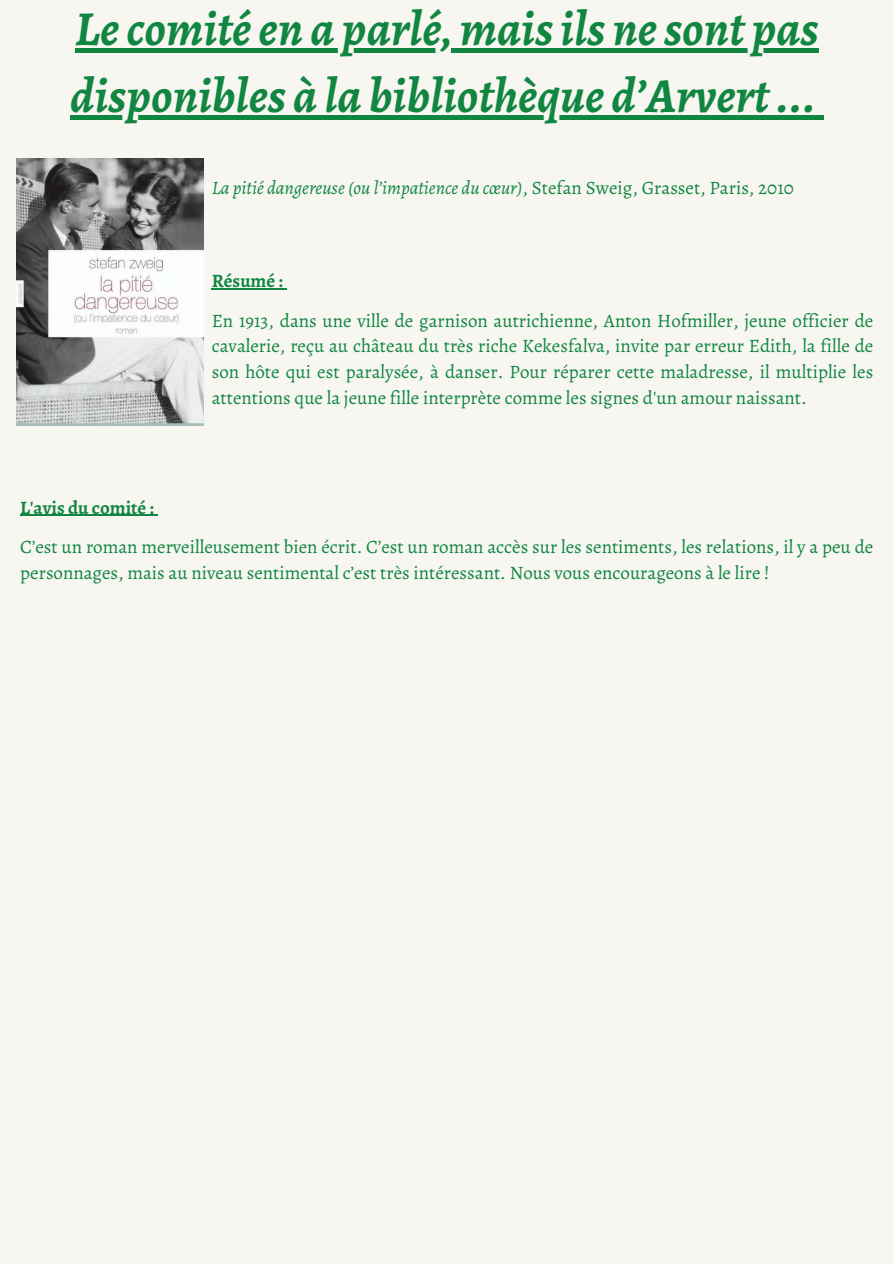
<style>
.page{position:relative;width:894px;height:1264px;background:#fff}
.page>*{position:absolute;margin:0;border:0;box-sizing:border-box;transform-origin:0 0}
.t1{font:italic 700 48.9px "Alegreya";color:#118641}
.t2{font:18.9px/25.8px "Alegreya";color:#118641}
.t3{font:italic 18.9px "Alegreya";color:#118641}
.t4{font:700 18.9px "Alegreya";color:#118641}
.s1{font-style:normal}
</style>
<div class="page">
<div style="left:0;top:0;width:893px;height:1263px;background:#f7f6f1"></div>
<hr style="left:75px;top:48px;width:743px;height:4px;background:#118641">
<div style="left:70px;top:115px;width:745px;height:5px;background:#118641"></div>
<div style="left:815px;top:115px;width:8px;height:5px;background:#118641"></div>
<hr style="left:212px;top:288px;width:71px;height:1px;background:#118641">
<hr style="left:20px;top:515px;width:134px;height:1px;background:#118641">
<img style="left:17px;top:158px;width:186px;height:267px">
<h1 class="t1" style="left:75px;top:-5px;width:744px">Lecomitéen a parlé,maisils nesont pas</h1>
<p class="t1" style="left:70px;top:62px;width:747px">disponibles à la bibliothèque d’Arvert...</p>
<h2 class="t3" style="left:212px;top:175px;width:583px">La pitié dangereuse (ou l’impatience du cœur)<span class="s1">, Stefan Sweig, Grasset, Paris, 2010</span></h2>
<p class="t4" style="left:212px;top:268px;width:73px">Résumé :</p>
<p class="t2" style="left:212px;top:307px;width:663px;text-align:justify">En 1913, dans une ville de garnison autrichienne, Anton Hofmiller, jeune officier de cavalerie, reçu au château du très riche Kekesfalva, invite par erreur Edith, la fille de son hôte qui est paralysée, à danser. Pour réparer cette maladresse, il multiplie les attentions que la jeune fille interprète comme les signes d'un amour naissant.</p>
<h2 class="t4" style="left:20px;top:494px;width:135px">L'avis du comité :</h2>
<p class="t2" style="left:20px;top:533px;width:854px">C’est un roman merveilleusement bien écrit. C’est un roman accès sur les sentiments, les relations, il y a peu de personnages, mais au niveau sentimental c’est très intéressant. Nous vous encourageons à le lire !</p>
</div>
